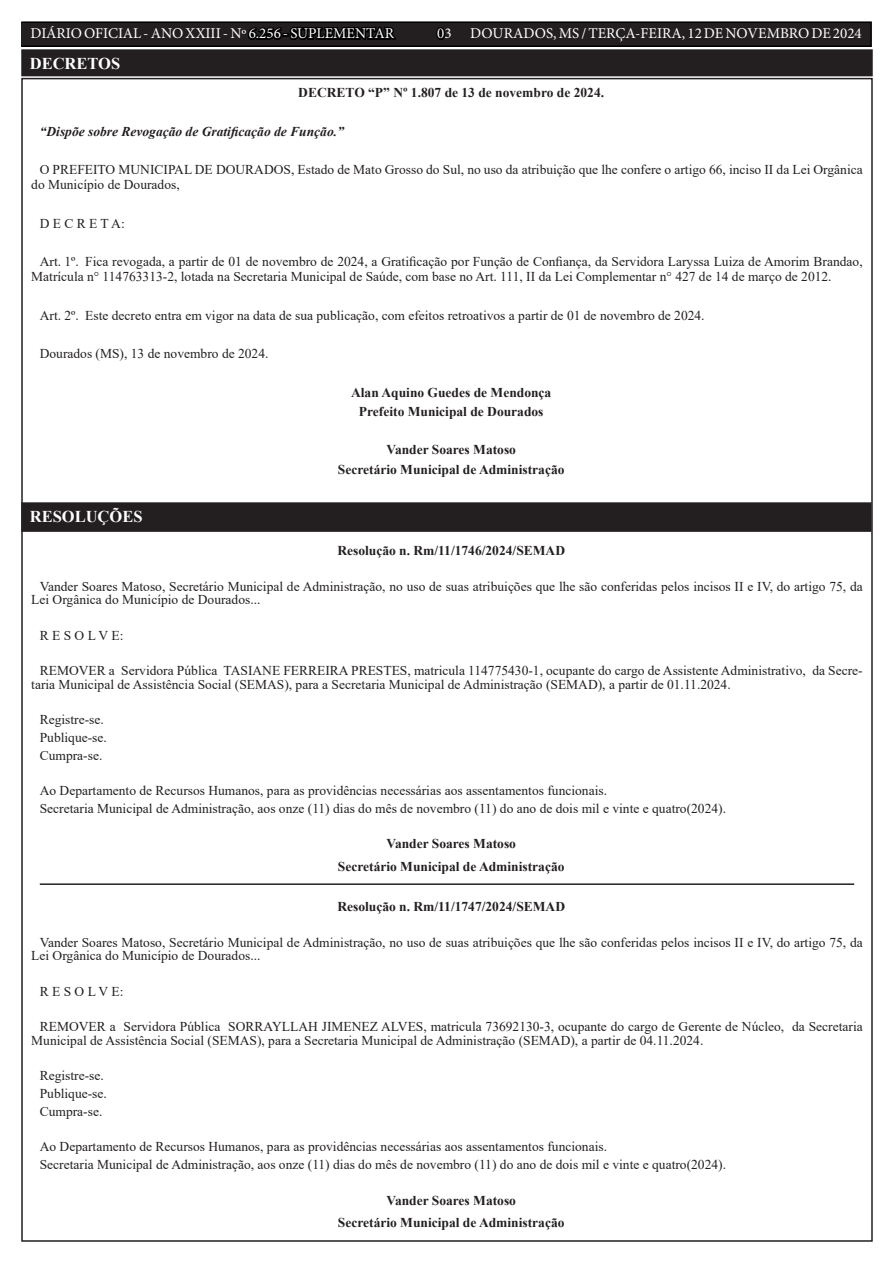
<style>
.page{position:relative;width:893px;height:1263px;background:#fff}
.page>*{position:absolute;margin:0;border:0;box-sizing:border-box;transform-origin:0 0}
.TEXTO{font:700 16.5px "Times New Roman";color:#fff}
.t1{font:15px "Minion Pro";color:#fff}
.TEXTO-2{font:13.5px/13.5px "Times New Roman";color:#231f20}
.TEXTO-3{font:700 13.5px "Times New Roman";color:#231f20}
.TEXTO-4{font:italic 700 13.5px "Times New Roman";color:#231f20}
.s1{color:#000}
</style>
<div class="page">
<div style="left:21px;top:22px;width:850px;height:24px;background:#231f20"></div>
<div style="left:21px;top:21px;width:851px;height:26px;border:2px solid #000"></div>
<hr style="left:40px;top:883px;width:814px;height:2px;background:#231f20">
<div style="left:23px;top:504px;width:846px;height:26px;background:#231f20"></div>
<div style="left:21px;top:502px;width:850px;height:30px;border:4px solid #231f20"></div>
<div style="left:23px;top:51px;width:848px;height:23px;background:#231f20"></div>
<div style="left:21px;top:49px;width:852px;height:27px;border:4px solid #231f20"></div>
<p class="t1" style="left:31px;top:24px;width:365px">DIÁRIO OFICIAL - ANO XXIII - Nº <span class="s1">6.256 - SUPLEMENTAR</span></p>
<p class="t1" style="left:437px;top:24px;width:426px"><span class="s1">0</span>3 DOURADOS, MS / TERÇA-FEIRA, 12 DE NOVEMBRO DE 2024</p>
<p class="TEXTO" style="left:30px;top:52px;width:92px">DECRETOS</p>
<p class="TEXTO-3" style="left:298px;top:83px;width:307px">DECRETO “P” Nº 1.807 de 13 de novembro de 2024.</p>
<p class="TEXTO-4" style="left:40px;top:122px;width:306px">“Dispõe sobre Revogação de Gratificação de Função.”</p>
<p class="TEXTO-2" style="left:31px;top:162px;width:833px;line-height:15px;text-indent:9px">O PREFEITO MUNICIPAL DE DOURADOS, Estado de Mato Grosso do Sul, no uso da atribuição que lhe confere o artigo 66, inciso II da Lei Orgânica do Município de Dourados,</p>
<p class="TEXTO-2" style="left:40px;top:216px;width:87px">D E C R E T A:</p>
<p class="TEXTO-2" style="left:31px;top:254px;width:833px;line-height:15px;text-indent:9px">Art. 1º. Fica revogada, a partir de 01 de novembro de 2024, a Gratificação por Função de Confiança, da Servidora Laryssa Luiza de Amorim Brandao,<br>Matrícula n° 114763313-2, lotada na Secretaria Municipal de Saúde, com base no Art. 111, II da Lei Complementar n° 427 de 14 de março de 2012.</p>
<p class="TEXTO-2" style="left:40px;top:308px;width:666px">Art. 2º. Este decreto entra em vigor na data de sua publicação, com efeitos retroativos a partir de 01 de novembro de 2024.</p>
<p class="TEXTO-2" style="left:40px;top:346px;width:230px">Dourados (MS), 13 de novembro de 2024.</p>
<p class="TEXTO-3" style="left:351px;top:382px;width:202px">Alan Aquino Guedes de Mendonça</p>
<p class="TEXTO-3" style="left:359px;top:402px;width:186px">Prefeito Municipal de Dourados</p>
<p class="TEXTO-3" style="left:386px;top:440px;width:131px">Vander Soares Matoso</p>
<p class="TEXTO-3" style="left:338px;top:459px;width:228px">Secretário Municipal de Administração</p>
<p class="TEXTO" style="left:30px;top:505px;width:114px">RESOLUÇÕES</p>
<p class="TEXTO-3" style="left:337px;top:541px;width:229px">Resolução n. Rm/11/1746/2024/SEMAD</p>
<p class="TEXTO-2" style="left:31px;top:579px;width:833px;text-indent:9px">Vander Soares Matoso, Secretário Municipal de Administração, no uso de suas atribuições que lhe são conferidas pelos incisos II e IV, do artigo 75, da<br>Lei Orgânica do Município de Dourados...</p>
<p class="TEXTO-2" style="left:40px;top:628px;width:85px">R E S O L V E:</p>
<p class="TEXTO-2" style="left:31px;top:663px;width:833px;text-indent:9px">REMOVER a Servidora Pública TASIANE FERREIRA PRESTES, matricula 114775430-1, ocupante do cargo de Assistente Administrativo, da Secre&shy;taria Municipal de Assistência Social (SEMAS), para a Secretaria Municipal de Administração (SEMAD), a partir de 01.11.2024.</p>
<p class="TEXTO-2" style="left:40px;top:712px;width:66px">Registre-se.</p>
<p class="TEXTO-2" style="left:40px;top:730px;width:69px">Publique-se.</p>
<p class="TEXTO-2" style="left:40px;top:748px;width:64px">Cumpra-se.</p>
<p class="TEXTO-2" style="left:40px;top:783px;width:569px">Ao Departamento de Recursos Humanos, para as providências necessárias aos assentamentos funcionais.</p>
<p class="TEXTO-2" style="left:40px;top:801px;width:688px">Secretaria Municipal de Administração, aos onze (11) dias do mês de novembro (11) do ano de dois mil e vinte e quatro(2024).</p>
<p class="TEXTO-3" style="left:386px;top:834px;width:131px">Vander Soares Matoso</p>
<p class="TEXTO-3" style="left:338px;top:856px;width:228px">Secretário Municipal de Administração</p>
<p class="TEXTO-3" style="left:337px;top:897px;width:229px">Resolução n. Rm/11/1747/2024/SEMAD</p>
<p class="TEXTO-2" style="left:31px;top:935px;width:833px;text-indent:9px">Vander Soares Matoso, Secretário Municipal de Administração, no uso de suas atribuições que lhe são conferidas pelos incisos II e IV, do artigo 75, da<br>Lei Orgânica do Município de Dourados...</p>
<p class="TEXTO-2" style="left:40px;top:984px;width:85px">R E S O L V E:</p>
<p class="TEXTO-2" style="left:31px;top:1019px;width:833px;text-indent:9px">REMOVER a Servidora Pública SORRAYLLAH JIMENEZ ALVES, matricula 73692130-3, ocupante do cargo de Gerente de Núcleo, da Secretaria<br>Municipal de Assistência Social (SEMAS), para a Secretaria Municipal de Administração (SEMAD), a partir de 04.11.2024.</p>
<p class="TEXTO-2" style="left:40px;top:1068px;width:66px">Registre-se.</p>
<p class="TEXTO-2" style="left:40px;top:1086px;width:69px">Publique-se.</p>
<p class="TEXTO-2" style="left:40px;top:1104px;width:64px">Cumpra-se.</p>
<p class="TEXTO-2" style="left:40px;top:1139px;width:569px">Ao Departamento de Recursos Humanos, para as providências necessárias aos assentamentos funcionais.</p>
<p class="TEXTO-2" style="left:40px;top:1157px;width:688px">Secretaria Municipal de Administração, aos onze (11) dias do mês de novembro (11) do ano de dois mil e vinte e quatro(2024).</p>
<p class="TEXTO-3" style="left:386px;top:1190px;width:131px">Vander Soares Matoso</p>
<p class="TEXTO-3" style="left:338px;top:1212px;width:228px">Secretário Municipal de Administração</p>
</div>
